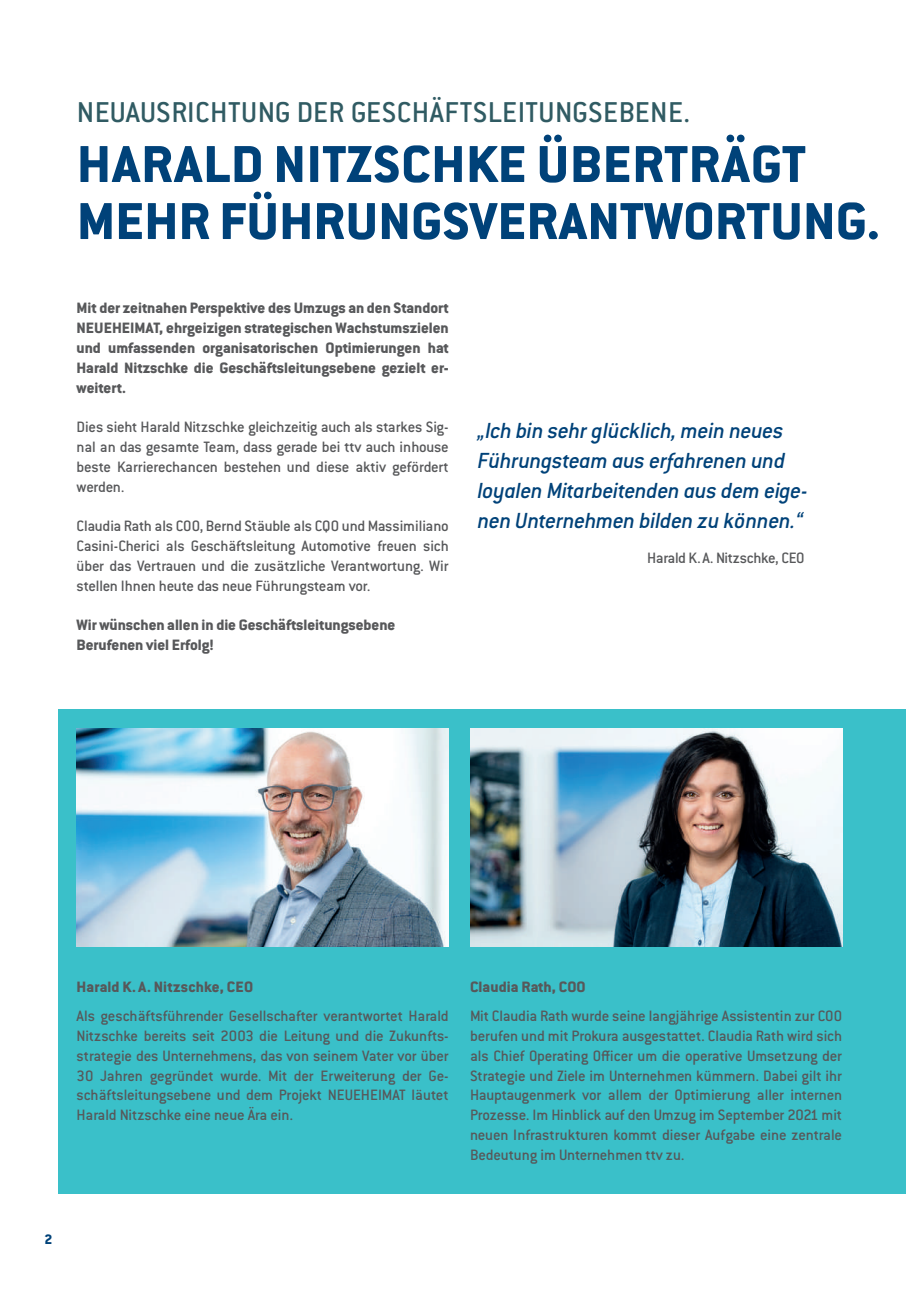
<style>
.page{position:relative;width:906px;height:1289px;background:#fff}
.page>*{position:absolute;margin:0;border:0;box-sizing:border-box;transform-origin:0 0}
.t1{font:700 57px/57px "Conduit ITC Extra";letter-spacing:.005em;color:#004279}
.t2{font:31.5px "Conduit ITC Medium";letter-spacing:.015em;color:#305b63}
.t3{font:italic 24px/30px "Conduit ITC Medium";letter-spacing:-.015em;color:#004279}
.t4{font:16.5px/19.8px "Conduit ITC Medium";letter-spacing:-.01em;color:#57585a;text-align:justify}
.t5{font:700 16.5px/19.8px "Conduit ITC Extra";color:#57585a;text-align:justify}
.t6{font:700 15px "Conduit ITC Extra";color:#004279}
</style>
<div class="page">
<div style="left:59px;top:708px;width:847px;height:485px;background:#3ac0c9"></div>
<img style="left:470px;top:728px;width:372px;height:218px">
<img style="left:77px;top:728px;width:372px;height:218px">
<h2 class="t2" style="left:77px;top:93px;width:615px">NEUAUSRICHTUNG DER GESCHÄFTSLEITUNGSEBENE.</h2>
<h1 class="t1" style="left:77px;top:134px;width:804px">HARALD NITZSCHKE ÜBERTRÄGT<br>MEHR FÜHRUNGSVERANTWORTUNG.</h1>
<p class="t5" style="left:77px;top:298px;width:374px">Mit der zeitnahen Perspektive des Umzugs an den Standort NEUEHEIMAT, ehrgeizigen strategischen Wachstumszielen und umfassenden organisatorischen Optimierungen hat Harald Nitzschke die Geschäftsleitungsebene gezielt er&shy;weitert.</p>
<p class="t4" style="left:77px;top:417px;width:374px">Dies sieht Harald Nitzschke gleichzeitig auch als starkes Sig&shy;nal an das gesamte Team, dass gerade bei ttv auch inhouse beste Karrierechancen bestehen und diese aktiv gefördert werden.</p>
<p class="t4" style="left:77px;top:516px;width:374px">Claudia Rath als COO, Bernd Stäuble als CQO und Massimiliano Casini-Cherici als Geschäftsleitung Automotive freuen sich über das Vertrauen und die zusätzliche Verantwortung. Wir stellen Ihnen heute das neue Führungsteam vor.</p>
<p class="t5" style="left:77px;top:615px;width:320px">Wir wünschen allen in die Geschäftsleitungsebene<br>Berufenen viel Erfolg!</p>
<h3 class="t3" style="left:478px;top:415px;width:332px">„Ich bin sehr glücklich, mein neues Führungsteam aus erfahrenen und loyalen Mitarbeitenden aus dem eige&shy;nen Unternehmen bilden zu können.“</h3>
<p class="t4" style="left:647px;top:547px;width:159px">Harald K.A. Nitzschke, CEO</p>
<p class="t5" style="left:77px;top:976px;width:178px">Harald K. A. Nitzschke, CEO</p>
<p class="t5" style="left:470px;top:976px;width:117px">Claudia Rath, COO</p>
<p class="t4" style="left:77px;top:1005px;width:374px">Als geschäftsführender Gesellschafter verantwortet Harald Nitzschke bereits seit 2003 die Leitung und die Zukunfts&shy;strategie des Unternehmens, das von seinem Vater vor über 30 Jahren gegründet wurde. Mit der Erweiterung der Ge&shy;schäftsleitungsebene und dem Projekt NEUEHEIMAT läutet Harald Nitzschke eine neue Ära ein.</p>
<p class="t4" style="left:470px;top:1005px;width:374px">Mit Claudia Rath wurde seine langjährige Assistentin zur COO berufen und mit Prokura ausgestattet. Claudia Rath wird sich als Chief Operating Officer um die operative Umsetzung der Strategie und Ziele im Unternehmen kümmern. Dabei gilt ihr Hauptaugenmerk vor allem der Optimierung aller internen Prozesse. Im Hinblick auf den Umzug im September 2021 mit neuen Infrastrukturen kommt dieser Aufgabe eine zentrale Bedeutung im Unternehmen ttv zu.</p>
<p class="t6" style="left:45px;top:1230px;width:9px">2</p>
</div>
